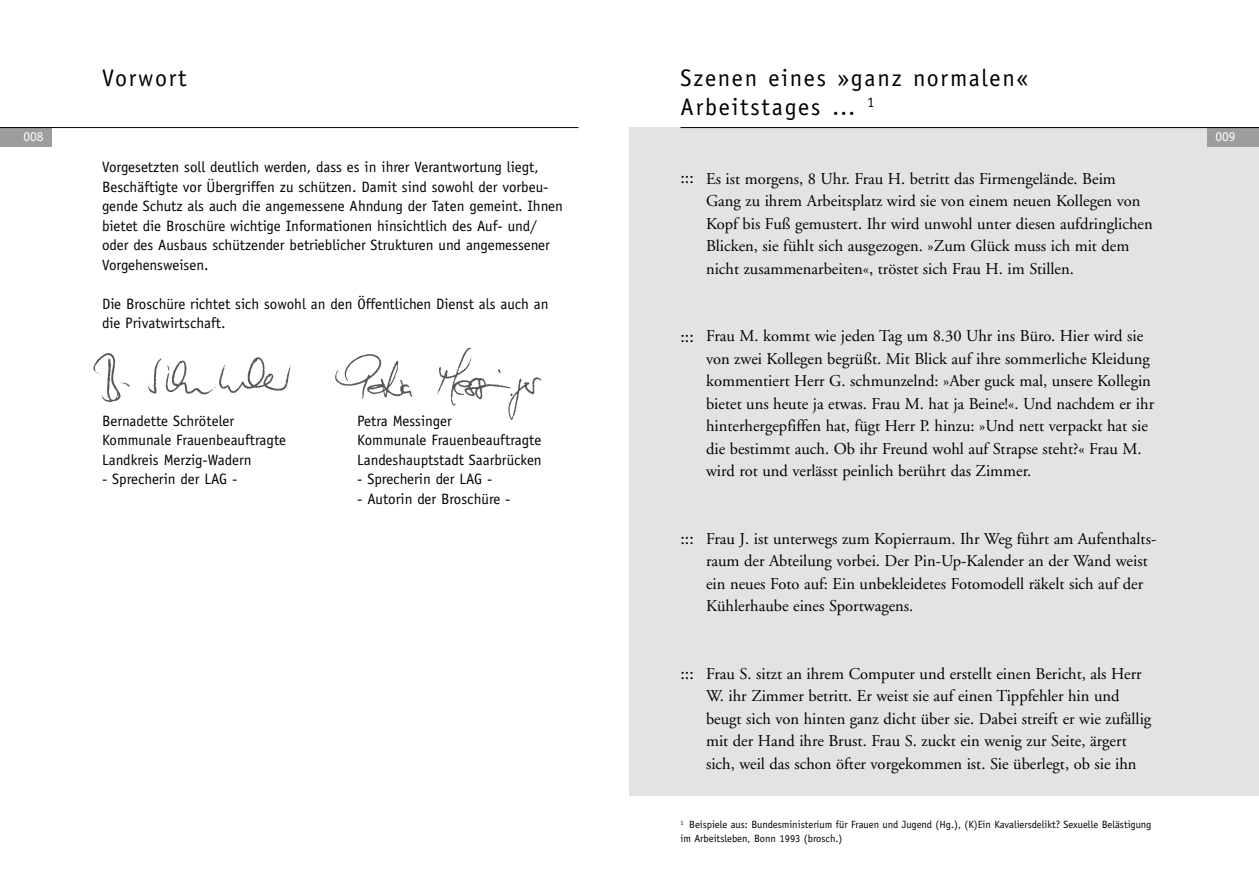
<style>
.page{position:relative;width:1259px;height:893px;background:#fff}
.page>*{position:absolute;margin:0;border:0;box-sizing:border-box;transform-origin:0 0}
.t1{font:24px/28.8px "Officina Sans";letter-spacing:.075em;color:#000}
.t2{font:16.5px/22.5px "Adobe Garamond";color:#000}
.t3{font:15px/19.5px "Officina Sans";color:#000}
.t4{font:13.5px "Officina Sans";color:#fff}
.t5{font:10.5px/13.5px "Officina Sans";color:#000}
</style>
<div class="page">
<div style="left:0;top:128px;width:51px;height:19px;background:#9c9d9d"></div>
<div style="left:629px;top:128px;width:630px;height:668px;background:#e3e3e3"></div>
<div style="left:1208px;top:128px;width:51px;height:19px;background:#9c9d9d"></div>
<img style="left:335px;top:347px;width:207px;height:73px">
<img style="left:93px;top:353px;width:199px;height:49px">
<hr style="left:0;top:127px;width:578px;height:1px;background:#000">
<hr style="left:680px;top:127px;width:579px;height:1px;background:#000">
<h1 class="t1" style="left:102px;top:64px;width:86px">vorwort</h1>
<h1 class="t1" style="left:680px;top:64px;width:349px">Szenen eines »ganz normalen«<br>Arbeitstages … <sup>1</sup></h1>
<p class="t4" style="left:23px;top:128px;width:22px">008</p>
<p class="t4" style="left:1215px;top:128px;width:22px">009</p>
<p class="t3" style="left:102px;top:157px;width:462px">Vorgesetzten soll deutlich werden, dass es in ihrer Verantwortung liegt, Beschäftigte vor Übergriffen zu schützen. Damit sind sowohl der vorbeu&shy;gende Schutz als auch die angemessene Ahndung der Taten gemeint. Ihnen bietet die Broschüre wichtige Informationen hinsichtlich des Auf- und/ oder des Ausbaus schützender betrieblicher Strukturen und angemessener Vorgehensweisen.</p>
<p class="t3" style="left:102px;top:294px;width:448px">Die Broschüre richtet sich sowohl an den Öffentlichen Dienst als auch an die Privatwirtschaft.</p>
<p class="t3" style="left:102px;top:411px;width:134px">Bernadette Schröteler</p>
<p class="t3" style="left:357px;top:411px;width:96px">Petra Messinger</p>
<p class="t3" style="left:102px;top:430px;width:186px">Kommunale Frauenbeauftragte</p>
<p class="t3" style="left:357px;top:430px;width:186px">Kommunale Frauenbeauftragte</p>
<p class="t3" style="left:102px;top:450px;width:151px">Landkreis Merzig-Wadern</p>
<p class="t3" style="left:357px;top:450px;width:186px">Landeshauptstadt Saarbrücken</p>
<p class="t3" style="left:102px;top:469px;width:137px">- Sprecherin der LAG -</p>
<p class="t3" style="left:357px;top:469px;width:137px">- Sprecherin der LAG -</p>
<p class="t3" style="left:357px;top:489px;width:155px">- Autorin der Broschüre -</p>
<p class="t3" style="left:680px;top:168px;width:15px">:::</p>
<p class="t2" style="left:706px;top:168px;width:448px">Es ist morgens, 8 Uhr. Frau H. betritt das Firmengelände. Beim Gang zu ihrem Arbeitsplatz wird sie von einem neuen Kollegen von Kopf bis Fuß gemustert. Ihr wird unwohl unter diesen aufdringlichen Blicken, sie fühlt sich ausgezogen. »Zum Glück muss ich mit dem nicht zusammenarbeiten«, tröstet sich Frau H. im Stillen.</p>
<p class="t3" style="left:680px;top:328px;width:15px">:::</p>
<p class="t2" style="left:706px;top:325px;width:449px">Frau M. kommt wie jeden Tag um 8.30 Uhr ins Büro. Hier wird sie von zwei Kollegen begrüßt. Mit Blick auf ihre sommerliche Kleidung kommentiert Herr G. schmunzelnd: »Aber guck mal, unsere Kollegin bietet uns heute ja etwas. Frau M. hat ja Beine!«. Und nachdem er ihr hinterhergepfiffen hat, fügt Herr P. hinzu: »Und nett verpackt hat sie die bestimmt auch. Ob ihr Freund wohl auf Strapse steht?« Frau M. wird rot und verlässt peinlich berührt das Zimmer.</p>
<p class="t3" style="left:680px;top:530px;width:15px">:::</p>
<p class="t2" style="left:706px;top:528px;width:452px">Frau J. ist unterwegs zum Kopierraum. Ihr Weg führt am Aufenthalts&shy;raum der Abteilung vorbei. Der Pin-Up-Kalender an der Wand weist ein neues Foto auf: Ein unbekleidetes Fotomodell räkelt sich auf der Kühlerhaube eines Sportwagens.</p>
<p class="t3" style="left:680px;top:664px;width:15px">:::</p>
<p class="t2" style="left:706px;top:663px;width:447px">Frau S. sitzt an ihrem Computer und erstellt einen Bericht, als Herr W. ihr Zimmer betritt. Er weist sie auf einen Tippfehler hin und beugt sich von hinten ganz dicht über sie. Dabei streift er wie zufällig mit der Hand ihre Brust. Frau S. zuckt ein wenig zur Seite, ärgert sich, weil das schon öfter vorgekommen ist. Sie überlegt, ob sie ihn</p>
<p class="t5" style="left:680px;top:818px;width:472px"><sup>1</sup> Beispiele aus: Bundesministerium für Frauen und Jugend (Hg.), (K)Ein Kavaliersdelikt? Sexuelle Belästigung im Arbeitsleben, Bonn 1993 (brosch.)</p>
</div>
